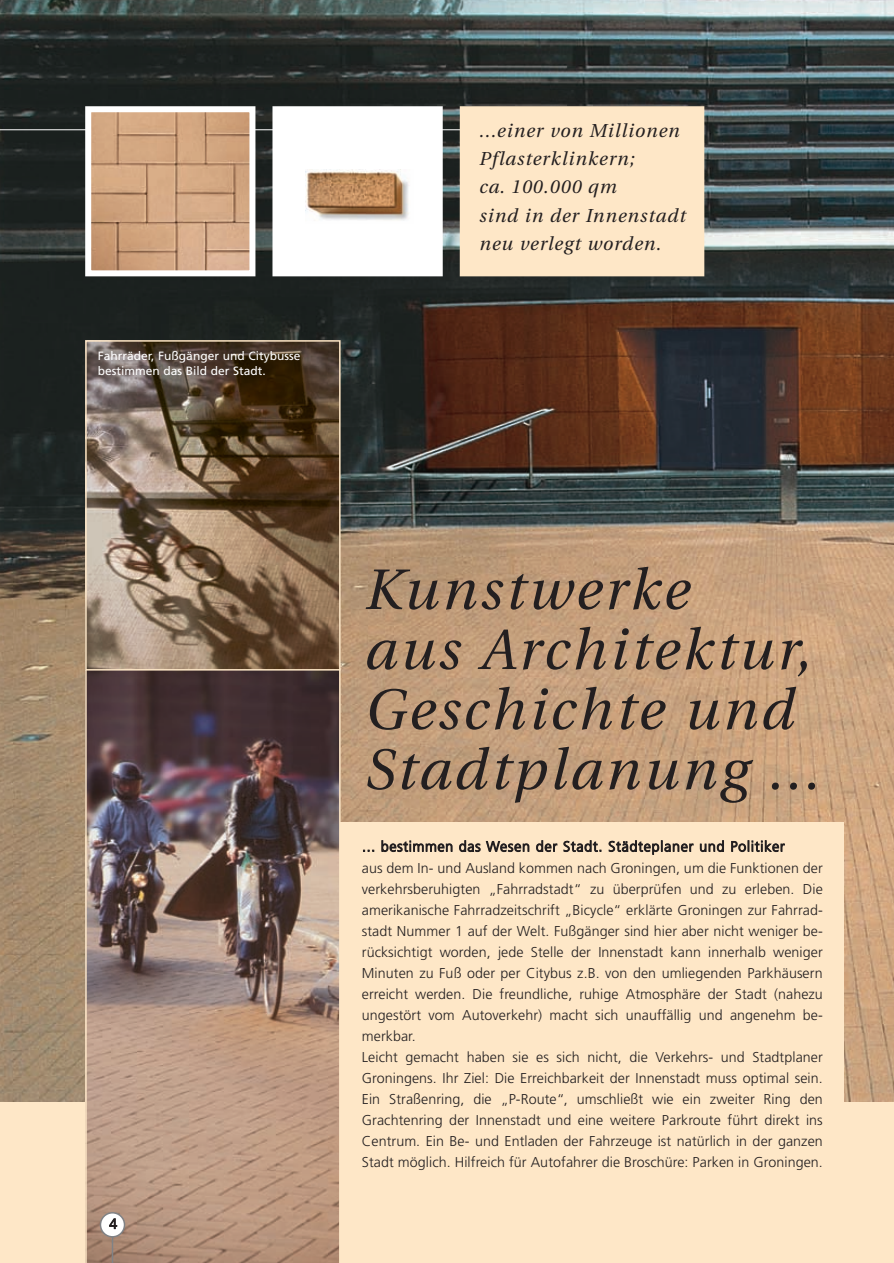
<style>
.page{position:relative;width:894px;height:1263px;background:#fff}
.page>*{position:absolute;margin:0;border:0;box-sizing:border-box;transform-origin:0 0}
.t1{font:italic 57px/60px "Utopia";letter-spacing:.055em;color:#231f20}
.t2{font:italic 18.75px/28.2px "Utopia";letter-spacing:.055em;color:#231f20}
.t3{font:300 14.25px/21px "Frutiger";letter-spacing:.005em;color:#231f20}
.t4{font:12px/15px "Frutiger";color:#fff}
</style>
<div class="page">
<hr style="left:893px;top:1100px;width:1px;height:163px;background:#fee7c7">
<img style="left:0;top:0;width:893px;height:1263px">
<p class="t4" style="left:98px;top:349px;width:204px">Fahrräder, Fußgänger und Citybusse bestimmen das Bild der Stadt.</p>
<h2 class="t2" style="left:478px;top:118px;width:208px">...einer von Millionen<br>Pflasterklinkern;<br>ca. 100.000 qm<br>sind in der Innenstadt neu verlegt worden.</h2>
<p class="t3" style="left:109px;top:1214px;width:9px">4</p>
<h1 class="t1" style="left:363px;top:565px;width:456px">Kunstwerke<br>aus Architektur,<br>Geschichte und<br>Stadtplanung ...</h1>
<p class="t3" style="left:362px;top:837px;width:462px">... bestimmen das Wesen der Stadt. Städteplaner und Politiker<br>aus dem In- und Ausland kommen nach Groningen, um die Funktionen der verkehrsberuhigten „Fahrradstadt“ zu überprüfen und zu erleben. Die amerikanische Fahrradzeitschrift „Bicycle“ erklärte Groningen zur Fahrrad&shy;stadt Nummer 1 auf der Welt. Fußgänger sind hier aber nicht weniger be&shy;rücksichtigt worden, jede Stelle der Innenstadt kann innerhalb weniger Minuten zu Fuß oder per Citybus z.B. von den umliegenden Parkhäusern erreicht werden. Die freundliche, ruhige Atmosphäre der Stadt (nahezu ungestört vom Autoverkehr) macht sich unauffällig und angenehm be&shy;merkbar.<br>Leicht gemacht haben sie es sich nicht, die Verkehrs- und Stadtplaner Groningens. Ihr Ziel: Die Erreichbarkeit der Innenstadt muss optimal sein.<br>Ein Straßenring, die „P-Route“, umschließt wie ein zweiter Ring den Grachtenring der Innenstadt und eine weitere Parkroute führt direkt ins Centrum. Ein Be- und Entladen der Fahrzeuge ist natürlich in der ganzen Stadt möglich. Hilfreich für Autofahrer die Broschüre: Parken in Groningen.</p>
</div>
